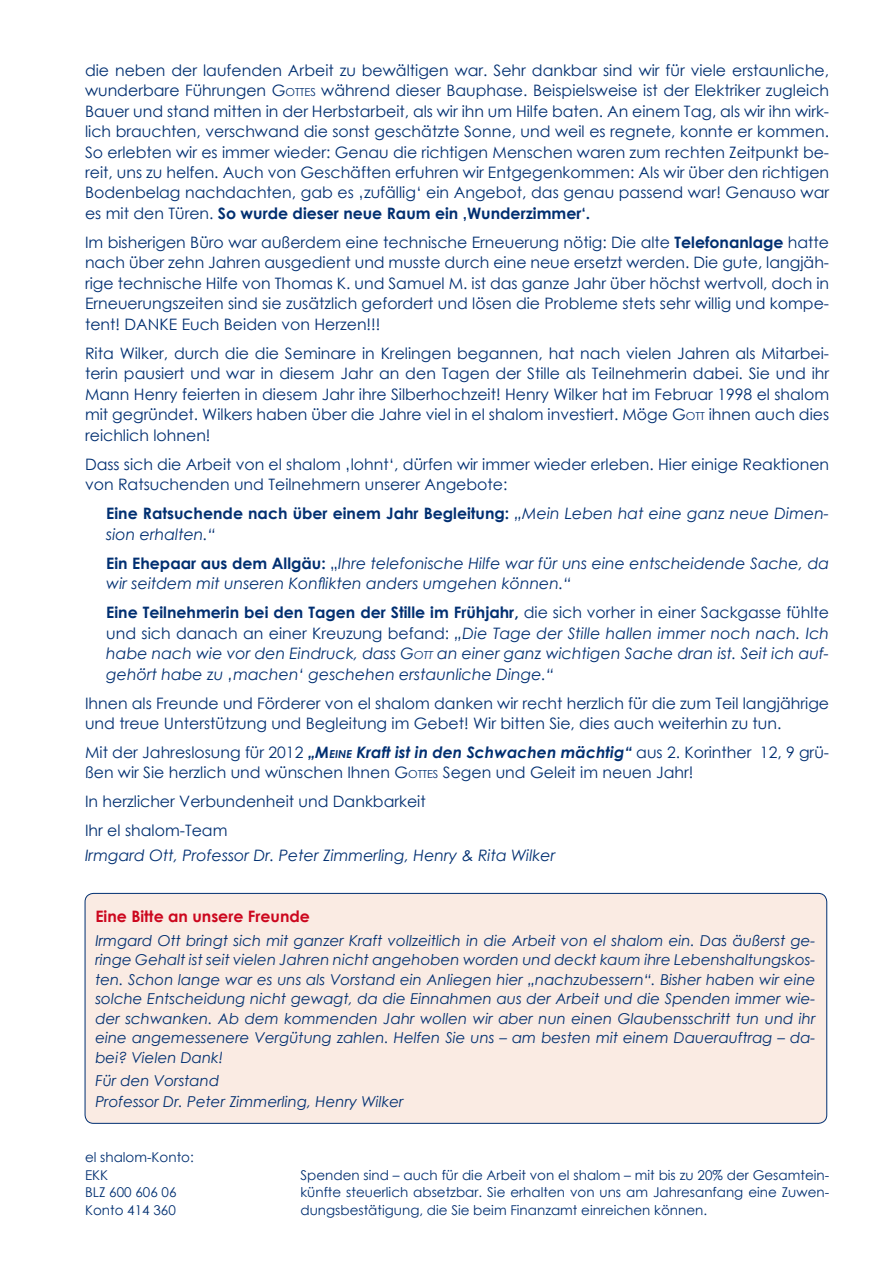
<style>
.page{position:relative;width:893px;height:1263px;background:#fff}
.page>*{position:absolute;margin:0;border:0;box-sizing:border-box;transform-origin:0 0}
.t1{font:15.75px/20.4px "Century Gothic";color:#002f71}
.t2{font:italic 15.75px/20.4px "Century Gothic";color:#002f71}
.t3{font:700 15.75px "Century Gothic";color:#cc071e}
.t4{font:italic 15px/19.5px "Century Gothic";color:#002f71;text-align:justify}
.t5{font:13.5px/17.5px "Century Gothic";color:#002f71;text-align:justify}
.s1{font-size:10.95px}
.s2{font-weight:700}
.s3{font-weight:700;font-style:normal}
.s4{font-style:normal}
.s5{font-weight:700;font-style:italic}
.s6{font-weight:700;font-style:italic;font-size:10.95px}
</style>
<div class="page">
<div style="left:85px;top:893px;width:742px;height:230px;background:#faebe3;border-radius:9px"></div>
<div style="left:85px;top:893px;width:742px;height:231px;border:1px solid #002f71;border-radius:9px"></div>
<p class="t1" style="left:85px;top:59px;width:746px;text-align:justify">die neben der laufenden Arbeit zu bewältigen war. Sehr dankbar sind wir für viele erstaunliche, wunderbare Führungen G<span class="s1">ottes</span> während dieser Bauphase. Beispielsweise ist der Elektriker zugleich Bauer und stand mitten in der Herbstarbeit, als wir ihn um Hilfe baten. An einem Tag, als wir ihn wirk&shy;lich brauchten, verschwand die sonst geschätzte Sonne, und weil es regnete, konnte er kommen.<br>So erlebten wir es immer wieder: Genau die richtigen Menschen waren zum rechten Zeitpunkt be&shy;reit, uns zu helfen. Auch von Geschäften erfuhren wir Entgegenkommen: Als wir über den richtigen Bodenbelag nachdachten, gab es ‚zufällig‘ ein Angebot, das genau passend war! Genauso war es mit den Türen. <span class="s2">So wurde dieser neue Raum ein ‚Wunderzimmer‘.</span></p>
<p class="t1" style="left:85px;top:232px;width:746px;text-align:justify">Im bisherigen Büro war außerdem eine technische Erneuerung nötig: Die alte <span class="s2">Telefonanlage</span> hatte nach über zehn Jahren ausgedient und musste durch eine neue ersetzt werden. Die gute, langjäh&shy;rige technische Hilfe von Thomas K. und Samuel M. ist das ganze Jahr über höchst wertvoll, doch in Erneuerungszeiten sind sie zusätzlich gefordert und lösen die Probleme stets sehr willig und kompe&shy;tent! DANKE Euch Beiden von Herzen!!!</p>
<p class="t1" style="left:85px;top:343px;width:746px;text-align:justify">Rita Wilker, durch die die Seminare in Krelingen begannen, hat nach vielen Jahren als Mitarbei&shy;terin pausiert und war in diesem Jahr an den Tagen der Stille als Teilnehmerin dabei. Sie und ihr Mann Henry feierten in diesem Jahr ihre Silberhochzeit! Henry Wilker hat im Februar 1998 el shalom mit gegründet. Wilkers haben über die Jahre viel in el shalom investiert. Möge G<span class="s1">ott</span> ihnen auch dies reichlich lohnen!</p>
<p class="t1" style="left:85px;top:453px;width:746px">Dass sich die Arbeit von el shalom ‚lohnt‘, dürfen wir immer wieder erleben. Hier einige Reaktionen von Ratsuchenden und Teilnehmern unserer Angebote:</p>
<p class="t2" style="left:106px;top:503px;width:724px"><span class="s3">Eine Ratsuchende nach über einem Jahr Begleitung:</span> „Mein Leben hat eine ganz neue Dimen&shy;sion erhalten.“</p>
<p class="t2" style="left:106px;top:552px;width:724px"><span class="s3">Ein Ehepaar aus dem Allgäu:</span> <span class="s4">„</span>Ihre telefonische Hilfe war für uns eine entscheidende Sache, da wir seitdem mit unseren Konflikten anders umgehen können.“</p>
<p class="t2" style="left:106px;top:602px;width:724px;text-align:justify"><span class="s3">Eine Teilnehmerin bei den Tagen der Stille im Frühjahr,</span> <span class="s4">die sich vorher in einer Sackgasse fühlte und sich danach an einer Kreuzung befand:</span> „Die Tage der Stille hallen immer noch nach. Ich habe nach wie vor den Eindruck, dass G<span class="s1">ott</span> an einer ganz wichtigen Sache dran ist. Seit ich auf&shy;gehört habe zu ‚machen‘ geschehen erstaunliche Dinge.“</p>
<p class="t1" style="left:85px;top:692px;width:746px">Ihnen als Freunde und Förderer von el shalom danken wir recht herzlich für die zum Teil langjährige und treue Unterstützung und Begleitung im Gebet! Wir bitten Sie, dies auch weiterhin zu tun.</p>
<p class="t1" style="left:85px;top:742px;width:746px">Mit der Jahreslosung für 2012 <span class="s5">„M</span><span class="s6">eine</span> <span class="s5">Kraft ist in den Schwachen mächtig“</span> aus 2. Korinther 12, 9 grü&shy;ßen wir Sie herzlich und wünschen Ihnen G<span class="s1">ottes</span> Segen und Geleit im neuen Jahr!</p>
<p class="t1" style="left:85px;top:787px;width:342px;line-height:29px">In herzlicher Verbundenheit und Dankbarkeit<br>Ihr el shalom-Team</p>
<p class="t2" style="left:85px;top:845px;width:472px">Irmgard Ott, Professor Dr. Peter Zimmerling, Henry &amp; Rita Wilker</p>
<p class="t3" style="left:95px;top:904px;width:216px">Eine Bitte an unsere Freunde</p>
<p class="t4" style="left:95px;top:930px;width:722px">Irmgard Ott bringt sich mit ganzer Kraft vollzeitlich in die Arbeit von el shalom ein. Das äußerst ge&shy;ringe Gehalt ist seit vielen Jahren nicht angehoben worden und deckt kaum ihre Lebenshaltungskos&shy;ten. Schon lange war es uns als Vorstand ein Anliegen hier „nachzubessern“. Bisher haben wir eine solche Entscheidung nicht gewagt, da die Einnahmen aus der Arbeit und die Spenden immer wie&shy;der schwanken. Ab dem kommenden Jahr wollen wir aber nun einen Glaubensschritt tun und ihr eine angemessenere Vergütung zahlen. Helfen Sie uns – am besten mit einem Dauerauftrag – da&shy;bei? Vielen Dank!</p>
<p class="t4" style="left:95px;top:1070px;width:310px;line-height:20.4px">Für den Vorstand<br>Professor Dr. Peter Zimmerling, Henry Wilker</p>
<p class="t5" style="left:85px;top:1148px;width:110px;text-align:left">el shalom-Konto:<br>EKK<br>BLZ 600 606 06<br>Konto 414 360</p>
<p class="t5" style="left:300px;top:1166px;width:530px">Spenden sind – auch für die Arbeit von el shalom – mit bis zu 20% der Gesamtein&shy;künfte steuerlich absetzbar. Sie erhalten von uns am Jahresanfang eine Zuwen&shy;dungsbestätigung, die Sie beim Finanzamt einreichen können.</p>
</div>
